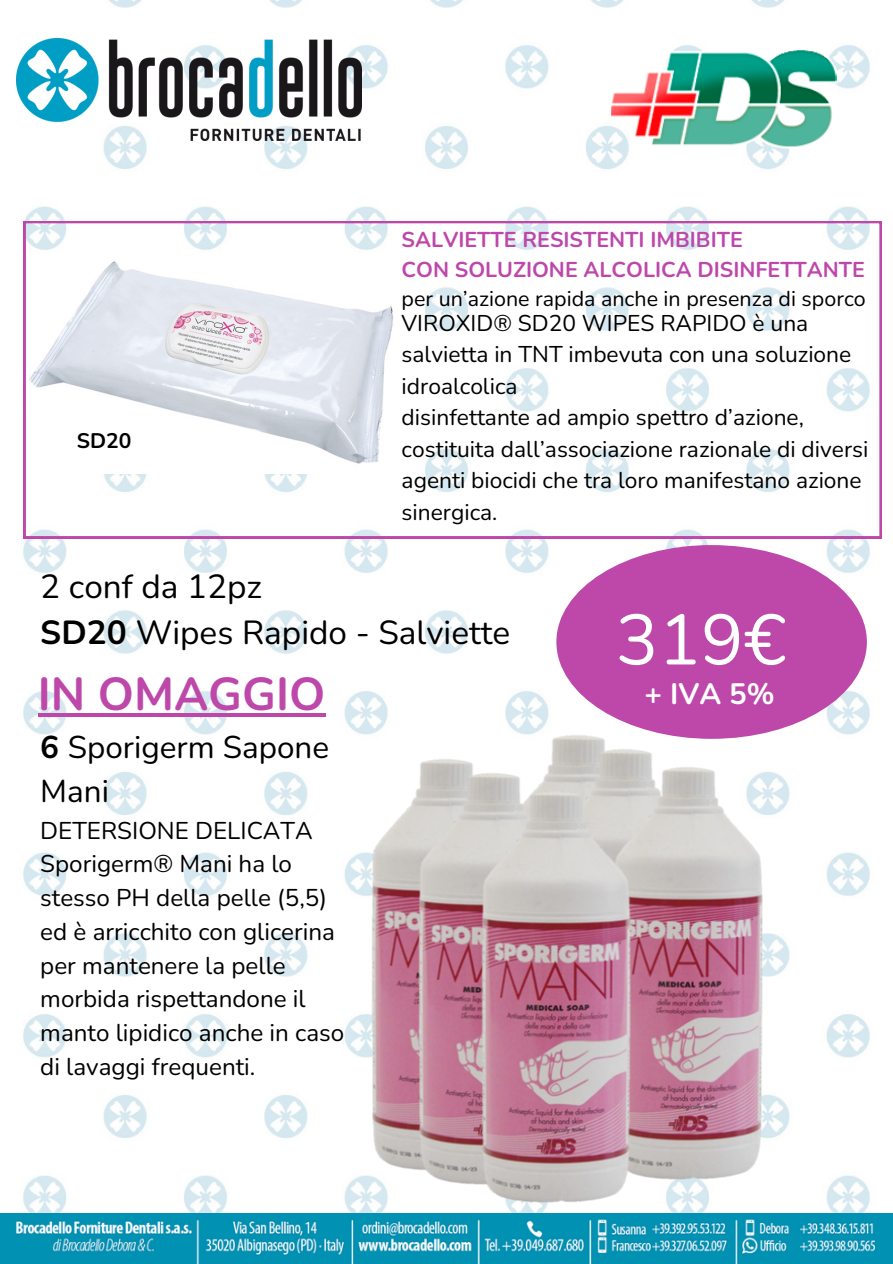
<style>
.page{position:relative;width:893px;height:1264px;background:#fff}
.page>*{position:absolute;margin:0;border:0;box-sizing:border-box;transform-origin:0 0}
.t1{font:71.1px "Nunito";color:#feffff}
.t2{font:700 46.05px "Nunito";color:#bd48aa}
.t3{font:33.3px/46.2px "Nunito";color:#000}
.t4{font:31.35px/43.8px "Nunito";color:#000}
.t5{font:700 29.4px "Nunito";color:#fff}
.t6{font:24.15px/33.8px "Nunito";color:#000}
.t7{font:22.8px/31.5px "Nunito";color:#000}
.t8{font:700 21.45px/29.2px "Nunito";color:#bd48aa}
.t9{font:21.45px "Nunito";color:#000}
.t10{font:700 21px "Nunito";color:#000}
.s1{font-weight:700}
</style>
<div class="page">
<img style="left:0;top:0;width:892px;height:1263px">
<img style="left:0;top:1213px;width:892px;height:49px">
<img style="left:16px;top:39px;width:345px;height:101px">
<img style="left:589px;top:39px;width:279px;height:121px">
<svg style="left:24px;top:221px;width:857px;height:317px"></svg>
<div style="left:556px;top:545px;width:310px;height:193px;background:#bd48aa;border-radius:50%"></div>
<svg style="left:38px;top:712px;width:287px;height:4px"></svg>
<img style="left:486px;top:723px;width:187px;height:24px">
<img style="left:533px;top:737px;width:187px;height:42px">
<img style="left:596px;top:755px;width:187px;height:435px">
<img style="left:354px;top:747px;width:187px;height:434px">
<img style="left:401px;top:761px;width:187px;height:434px">
<img style="left:464px;top:779px;width:187px;height:434px">
<h5 class="t10" style="left:77px;top:426px;width:56px">SD20</h5>
<p class="t8" style="left:401px;top:226px;width:465px">SALVIETTE RESISTENTI IMBIBITE<br>CON SOLUZIONE ALCOLICA DISINFETTANTE</p>
<p class="t9" style="left:401px;top:284px;width:465px">per un’azione rapida anche in presenza di sporco</p>
<h4 class="t7" style="left:401px;top:307px;width:468px">VIROXID® SD20 WIPES RAPIDO è una salvietta in TNT imbevuta con una soluzione idroalcolica<br>disinfettante ad ampio spettro d’azione, costituita dall’associazione razionale di diversi agenti biocidi che tra loro manifestano azione sinergica.</h4>
<h1 class="t3" style="left:40px;top:564px;width:471px">2 conf da 12pz<br><span class="s1">SD20</span> Wipes Rapido - Salviette</h1>
<h3 class="t1" style="left:615px;top:592px;width:172px">319€</h3>
<p class="t2" style="left:38px;top:663px;width:289px">IN OMAGGIO</p>
<h2 class="t5" style="left:644px;top:673px;width:132px">+ IVA 5%</h2>
<p class="t4" style="left:40px;top:726px;width:290px"><span class="s1">6</span> Sporigerm Sapone<br>Mani</p>
<h5 class="t6" style="left:40px;top:813px;width:305px">DETERSIONE DELICATA<br>Sporigerm® Mani ha lo stesso PH della pelle (5,5) ed è arricchito con glicerina per mantenere la pelle morbida rispettandone il manto lipidico anche in caso di lavaggi frequenti.</h5>
</div>
